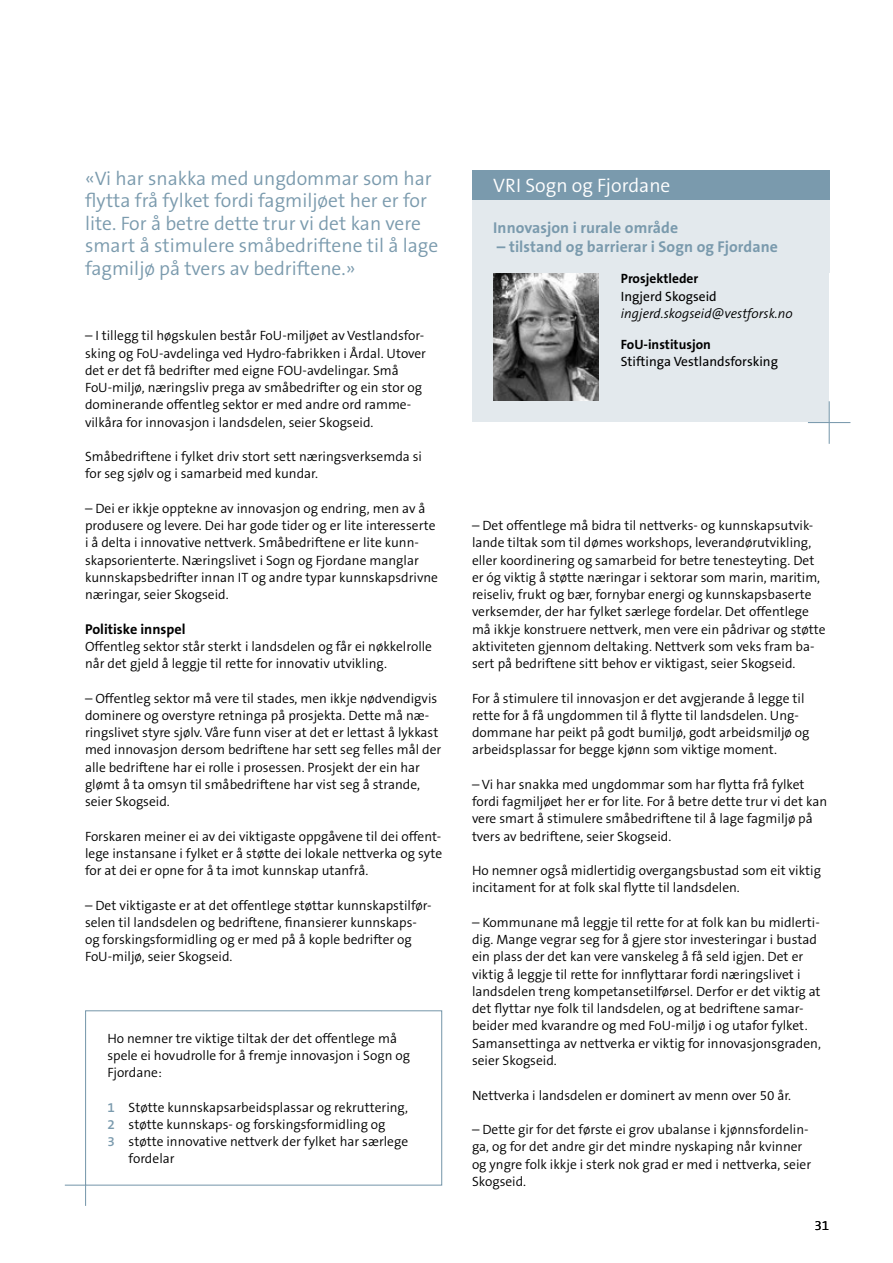
<style>
.page{position:relative;width:893px;height:1263px;background:#fff}
.page>*{position:absolute;margin:0;border:0;box-sizing:border-box;transform-origin:0 0}
.t1{font:300 19.5px/22.5px "The Sans B4";color:#7a9aad}
.t2{font:300 19.5px "The Sans B4";color:#fff}
.t3{font:700 15.75px "The Sans B7";letter-spacing:.005em;color:#7a9aad}
.t4{font:700 14.25px "The Sans B7";color:#000}
.t5{font:300 13.5px/17.2px "The Sans B4";color:#000}
.t6{font:13.5px "The Sans B5 Plain";color:#000}
.t7{font:italic 300 13.5px "The Sans B4";color:#000}
.t8{font:700 13.5px "The Sans B7";color:#000}
.s1{font-family:"The Sans B6";font-weight:600;color:#7a9aad}
</style>
<div class="page">
<div style="left:472px;top:171px;width:149px;height:251px;background:#e3e9ed"></div>
<img style="left:493px;top:273px;width:106px;height:128px">
<div style="left:600px;top:171px;width:229px;height:251px;background:#e3e9ed"></div>
<div style="left:472px;top:170px;width:357px;height:30px;background:#7a9aad"></div>
<hr style="left:808px;top:422px;width:42px;height:1px;background:#7a9aad">
<hr style="left:829px;top:401px;width:1px;height:43px;background:#7a9aad">
<svg style="left:64px;top:1184px;width:23px;height:22px"></svg>
<div style="left:85px;top:1010px;width:357px;height:176px;border:1px solid #7a9aad"></div>
<h1 class="t1" style="left:85px;top:167px;width:355px">«Vi har snakka med ungdommar som har flytta frå fylket fordi fagmiljøet her er for lite. For å betre dette trur vi det kan vere smart å stimulere småbedriftene til å lage fagmiljø på tvers av bedriftene.»</h1>
<p class="t5" style="left:85px;top:327px;width:342px">– I tillegg til høgskulen består FoU-miljøet av Vestlandsfor&shy;sking og FoU-avdelinga ved Hydro-fabrikken i Årdal. Utover det er det få bedrifter med eigne FOU-avdelingar. Små FoU-miljø, næringsliv prega av småbedrifter og ein stor og dominerande offentleg sektor er med andre ord ramme&shy;vilkåra for innovasjon i landsdelen, seier Skogseid.</p>
<p class="t5" style="left:85px;top:448px;width:339px">Småbedriftene i fylket driv stort sett næringsverksemda si for seg sjølv og i samarbeid med kundar.</p>
<p class="t5" style="left:85px;top:500px;width:355px">– Dei er ikkje opptekne av innovasjon og endring, men av å produsere og levere. Dei har gode tider og er lite interesserte i å delta i innovative nettverk. Småbedriftene er lite kunn&shy;skapsorienterte. Næringslivet i Sogn og Fjordane manglar kunnskapsbedrifter innan IT og andre typar kunnskapsdrivne næringar, seier Skogseid.</p>
<p class="t4" style="left:85px;top:621px;width:102px">Politiske innspel</p>
<p class="t5" style="left:85px;top:638px;width:349px">Offentleg sektor står sterkt i landsdelen og får ei nøkkelrolle når det gjeld å leggje til rette for innovativ utvikling.</p>
<p class="t5" style="left:85px;top:690px;width:358px">– Offentleg sektor må vere til stades, men ikkje nødvendigvis dominere og overstyre retninga på prosjekta. Dette må næ&shy;ringslivet styre sjølv. Våre funn viser at det er lettast å lykkast med innovasjon dersom bedriftene har sett seg felles mål der alle bedriftene har ei rolle i prosessen. Prosjekt der ein har glømt å ta omsyn til småbedriftene har vist seg å strande, seier Skogseid.</p>
<p class="t5" style="left:85px;top:828px;width:359px;text-align:justify">Forskaren meiner ei av dei viktigaste oppgåvene til dei offent&shy;lege instansane i fylket er å støtte dei lokale nettverka og syte for at dei er opne for å ta imot kunnskap utanfrå.</p>
<p class="t5" style="left:85px;top:897px;width:348px">– Det viktigaste er at det offentlege støttar kunnskapstilfør&shy;selen til landsdelen og bedriftene, finansierer kunnskaps&shy;og forskingsformidling og er med på å kople bedrifter og FoU-miljø, seier Skogseid.</p>
<p class="t5" style="left:107px;top:1030px;width:304px">Ho nemner tre viktige tiltak der det offentlege må spele ei hovudrolle for å fremje innovasjon i Sogn og<br>Fjordane:</p>
<p class="t5" style="left:107px;top:1099px;width:302px"><span class="s1">1</span> Støtte kunnskapsarbeidsplassar og rekruttering,</p>
<p class="t5" style="left:107px;top:1116px;width:280px"><span class="s1">2</span> støtte kunnskaps- og forskingsformidling og</p>
<p class="t5" style="left:107px;top:1133px;width:302px"><span class="s1">3</span> støtte innovative nettverk der fylket har særlege</p>
<p class="t5" style="left:129px;top:1150px;width:47px">fordelar</p>
<h1 class="t2" style="left:493px;top:175px;width:179px">VRI Sogn og Fjordane</h1>
<p class="t3" style="left:493px;top:219px;width:186px">Innovasjon i rurale område</p>
<p class="t3" style="left:497px;top:238px;width:283px">– tilstand og barrierar i Sogn og Fjordane</p>
<p class="t8" style="left:621px;top:271px;width:79px">Prosjektleder</p>
<p class="t6" style="left:621px;top:289px;width:97px">Ingjerd Skogseid</p>
<p class="t7" style="left:621px;top:306px;width:173px">ingjerd.skogseid@vestforsk.no</p>
<p class="t8" style="left:621px;top:337px;width:91px">FoU-institusjon</p>
<p class="t6" style="left:621px;top:354px;width:159px">Stiftinga Vestlandsforsking</p>
<p class="t5" style="left:472px;top:517px;width:355px">– Det offentlege må bidra til nettverks- og kunnskapsutvik&shy;lande tiltak som til dømes workshops, leverandørutvikling, eller koordinering og samarbeid for betre tenesteyting. Det er óg viktig å støtte næringar i sektorar som marin, maritim, reiseliv, frukt og bær, fornybar energi og kunnskapsbaserte verksemder, der har fylket særlege fordelar. Det offentlege må ikkje konstruere nettverk, men vere ein pådrivar og støtte aktiviteten gjennom deltaking. Nettverk som veks fram ba&shy;sert på bedriftene sitt behov er viktigast, seier Skogseid.</p>
<p class="t5" style="left:472px;top:690px;width:339px">For å stimulere til innovasjon er det avgjerande å legge til rette for å få ungdommen til å flytte til landsdelen. Ung&shy;dommane har peikt på godt bumiljø, godt arbeidsmiljø og arbeidsplassar for begge kjønn som viktige moment.</p>
<p class="t5" style="left:472px;top:776px;width:357px">– Vi har snakka med ungdommar som har flytta frå fylket fordi fagmiljøet her er for lite. For å betre dette trur vi det kan vere smart å stimulere småbedriftene til å lage fagmiljø på tvers av bedriftene, seier Skogseid.</p>
<p class="t5" style="left:472px;top:862px;width:350px">Ho nemner også midlertidig overgangsbustad som eit viktig incitament for at folk skal flytte til landsdelen.</p>
<p class="t5" style="left:472px;top:914px;width:350px">– Kommunane må leggje til rette for at folk kan bu midlerti&shy;dig. Mange vegrar seg for å gjere stor investeringar i bustad ein plass der det kan vere vanskeleg å få seld igjen. Det er viktig å leggje til rette for innflyttarar fordi næringslivet i landsdelen treng kompetansetilførsel. Derfor er det viktig at det flyttar nye folk til landsdelen, og at bedriftene samar&shy;beider med kvarandre og med FoU-miljø i og utafor fylket.<br>Samansettinga av nettverka er viktig for innovasjonsgraden, seier Skogseid.</p>
<p class="t5" style="left:472px;top:1087px;width:321px">Nettverka i landsdelen er dominert av menn over 50 år.</p>
<p class="t5" style="left:472px;top:1121px;width:341px">– Dette gir for det første ei grov ubalanse i kjønnsfordelin&shy;ga, og for det andre gir det mindre nyskaping når kvinner og yngre folk ikkje i sterk nok grad er med i nettverka, seier Skogseid.</p>
<p class="t5" style="left:814px;top:1218px;width:16px">31</p>
</div>
